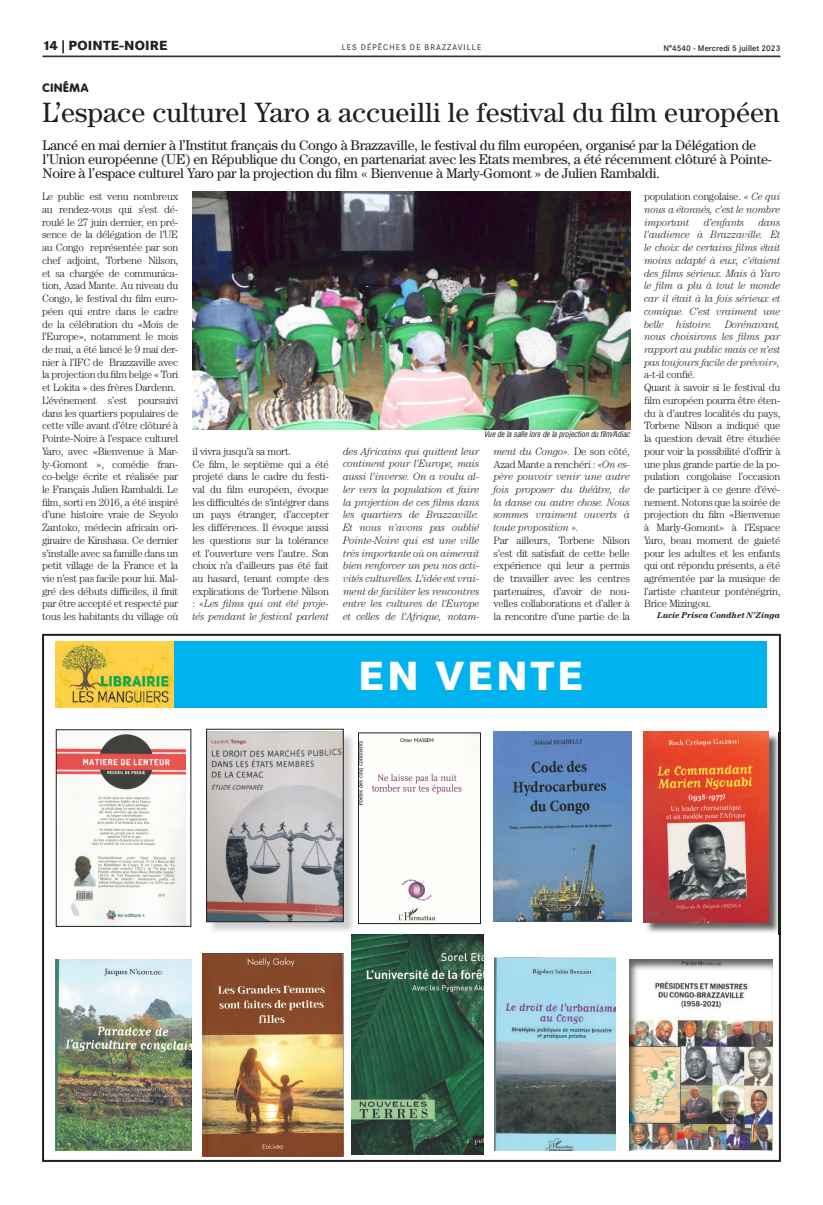
<style>
.page{position:relative;width:823px;height:1205px;background:#fff}
.page>*{position:absolute;margin:0;border:0;box-sizing:border-box;transform-origin:0 0}
.t1{font:800 40px "Corporate SBQ";letter-spacing:.07em;color:#fff}
.t2{font:28px "Century";color:#231f20}
.t3{font:14px/14px "Century";letter-spacing:-.02em;color:#231f20}
.t4{font:800 13px "Corporate SBQ";letter-spacing:.01em;color:#231f20}
.t5{font:800 12px "Corporate Rounded";letter-spacing:.06em;color:#231f20}
.t6{font:300 10.6px/12.7px "Century";letter-spacing:-.025em;color:#231f20}
.t7{font:italic 300 10.6px/12.7px "Century";letter-spacing:-.025em;color:#231f20;text-align:justify;scale:.95 1}
.t8{font:italic 700 8.5px "Century";color:#231f20}
.t9{font:italic 8px "Corporate Condensed";color:#231f20}
.t10{font:500 8px "Corporate SBQ";color:#231f20}
.t11{font:8px "Corporate SBQ";letter-spacing:.135em;color:#231f20}
.s1{font-style:italic}
.s2{font-style:normal}
</style>
<div class="page">
<hr style="left:43px;top:56px;width:737px;height:1px;background:#231f20">
<svg style="left:42px;top:634px;width:738px;height:528px"></svg>
<img style="left:56px;top:641px;width:118px;height:66px">
<div style="left:174px;top:641px;width:591px;height:66px;background:#00b3ef"></div>
<img style="left:208px;top:730px;width:148px;height:204px">
<img style="left:208px;top:731px;width:133px;height:189px">
<div style="left:206px;top:729px;width:137px;height:193px;border:1px solid #231f20"></div>
<img style="left:644px;top:733px;width:136px;height:201px">
<img style="left:643px;top:731px;width:124px;height:191px">
<img style="left:493px;top:731px;width:137px;height:190px">
<img style="left:629px;top:959px;width:142px;height:192px">
<img style="left:55px;top:959px;width:136px;height:192px">
<img style="left:494px;top:958px;width:121px;height:193px">
<img style="left:202px;top:953px;width:141px;height:203px">
<img style="left:351px;top:934px;width:132px;height:221px">
<img style="left:58px;top:731px;width:128px;height:194px">
<div style="left:56px;top:729px;width:135px;height:198px;border:1px solid #231f20"></div>
<img style="left:360px;top:734px;width:118px;height:188px">
<div style="left:358px;top:732px;width:122px;height:192px;border:1px solid #231f20"></div>
<img style="left:193px;top:192px;width:436px;height:237px">
<p class="t4" style="left:43px;top:38px;width:126px">14 | POINTE-NOIRE</p>
<p class="t11" style="left:341px;top:43px;width:141px">LES DÉPÊCHES DE BRAZZAVILLE</p>
<p class="t10" style="left:663px;top:43px;width:118px">N°4540 - Mercredi 5 juillet 2023</p>
<p class="t5" style="left:43px;top:81px;width:47px">CINÉMA</p>
<h2 class="t2" style="left:43px;top:96px;width:738px">L’espace culturel Yaro a accueilli le festival du film européen</h2>
<p class="t3" style="left:43px;top:138px;width:730px">Lancé en mai dernier à l’Institut français du Congo à Brazzaville, le festival du film européen, organisé par la Délégation de l’Union européenne (UE) en République du Congo, en partenariat avec les Etats membres, a été récemment clôturé à Pointe-<br>Noire à l’espace culturel Yaro par la projection du film « Bienvenue à Marly-Gomont » de Julien Rambaldi.</p>
<p class="t6" style="left:42px;top:190px;width:138px">Le public est venu nombreux au rendez-vous qui s’est dé&shy;roulé le 27 juin dernier, en pré&shy;sence de la délégation de l’UE au Congo représentée par son chef adjoint, Torbene Nilson, et sa chargée de communica&shy;tion, Azad Mante. Au niveau du<br>Congo, le festival du film euro&shy;péen qui entre dans le cadre de la célébration du «Mois de l’Europe», notamment le mois de mai, a été lancé le 9 mai der&shy;nier à l’IFC de Brazzaville avec la projection du film belge « Tori et Lokita » des frères Dardenn.<br>L’événement s’est poursuivi dans les quartiers populaires de cette ville avant d’être clôturé à<br>Pointe-Noire à l’espace culturel<br>Yaro, avec «Bienvenue à Mar&shy;ly-Gomont », comédie fran&shy;co-belge écrite et réalisée par le Français Julien Rambaldi. Le film, sorti en 2016, a été inspiré d’une histoire vraie de Seyolo<br>Zantoko, médecin africain ori&shy;ginaire de Kinshasa. Ce dernier s’installe avec sa famille dans un petit village de la France et la vie n’est pas facile pour lui. Mal&shy;gré des débuts difficiles, il finit par être accepté et respecté par tous les habitants du village où</p>
<p class="t9" style="left:483px;top:429px;width:148px">Vue de la salle lors de la projection du film/Adiac</p>
<p class="t6" style="left:192px;top:445px;width:138px">il vivra jusqu’à sa mort.<br>Ce film, le septième qui a été projeté dans le cadre du festi&shy;val du film européen, évoque les difficultés de s’intégrer dans un pays étranger, d’accepter les différences. Il évoque aussi les questions sur la tolérance et l’ouverture vers l’autre. Son choix n’a d’ailleurs pas été fait au hasard, tenant compte des explications de Torbene Nilson : <span class="s1">«Les films qui ont été proje&shy;tés pendant le festival parlent</span></p>
<p class="t7" style="left:343px;top:445px;width:145px">des Africains qui quittent leur continent pour l’Europe, mais aussi l’inverse. On a voulu al&shy;ler vers la population et faire la projection de ces films dans les quartiers de Brazzaville.<br>Et nous n’avons pas oublié Pointe-Noire qui est une ville très importante où on aimerait bien renforcer un peu nos acti&shy;vités culturelles. L’idée est vrai&shy;ment de faciliter les rencontres entre les cultures de l’Europe et celles de l’Afrique, notam-</p>
<p class="t7" style="left:493px;top:445px;width:145px">ment du Congo». <span class="s2">De son côté, Azad Mante a renchéri :</span> «On es&shy;père pouvoir venir une autre fois proposer du théâtre, de la danse ou autre chose. Nous sommes vraiment ouverts à toute proposition ».</p>
<p class="t6" style="left:493px;top:534px;width:138px;text-align:justify">Par ailleurs, Torbene Nilson s’est dit satisfait de cette belle expérience qui leur a permis de travailler avec les centres partenaires, d’avoir de nou&shy;velles collaborations et d’aller à la rencontre d’une partie de la</p>
<p class="t7" style="left:643px;top:190px;width:145px"><span class="s2">population congolaise.</span> « Ce qui nous a étonnés, c’est le nombre important</p>
<p class="t7" style="left:703px;top:216px;width:44px">d’enfants</p>
<p class="t7" style="left:643px;top:216px;width:145px;text-indent:114px">dans l’audience à Brazzaville. Et le choix de certains films était moins adapté à eux, c’étaient des films sérieux. Mais à Yaro le film a plu à tout le monde car il était à la fois sérieux et comique. C’est vraiment une belle histoire. Dorénavant, nous choisirons les films par rapport au public mais ce n’est pas toujours facile de prévoir»,</p>
<p class="t6" style="left:643px;top:368px;width:138px">a-t-il confié.<br>Quant à savoir si le festival du film européen pourra être éten&shy;du à d’autres localités du pays,<br>Torbene Nilson a indiqué que la question devait être étudiée pour voir la possibilité d’offrir à une plus grande partie de la po&shy;pulation congolaise l’occasion de participer à ce genre d’évé&shy;nement. Notons que la soirée de projection du film «Bienvenue à Marly-Gomont» à l’Espace<br>Yaro, beau moment de gaieté pour les adultes et les enfants qui ont répondu présents, a été agrémentée par la musique de l’artiste chanteur ponténégrin,<br>Brice Mizingou.</p>
<p class="t8" style="left:656px;top:610px;width:125px">Lucie Prisca Condhet N’Zinga</p>
<h1 class="t1" style="left:358px;top:650px;width:226px">EN VENTE</h1>
</div>
